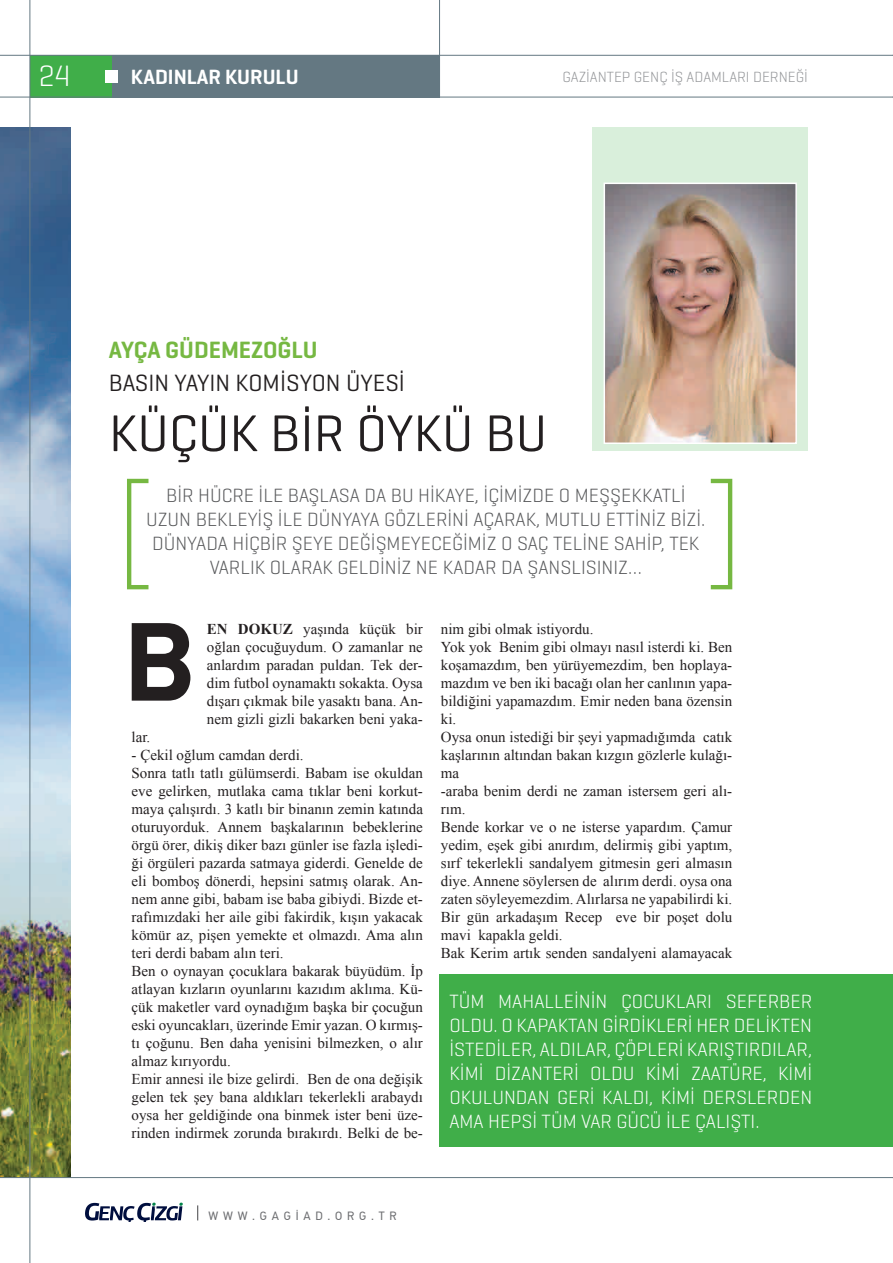
<style>
.page{position:relative;width:893px;height:1263px;background:#fff}
.page>*{position:absolute;margin:0;border:0;box-sizing:border-box;transform-origin:0 0}
.t1{font:700 112.5px "PF Din Display Pro";color:#231f20}
.t2{font:52.5px "Geogrotesque";color:#231f20}
.t3{font:300 30px "Geogrotesque";color:#fff}
.t4{font:24px "Geogrotesque";color:#231f20}
.t5{font:600 24px "Geogrotesque";color:#76b842}
.t6{font:600 21px "Geogrotesque";color:#fff}
.t7{font:300 19.5px "Geogrotesque";color:#fff}
.t8{font:300 19.5px "Geogrotesque";color:#57585a}
.t9{font:15px/18px "Times New Roman";color:#231f20}
.t10{font:300 15px "Geogrotesque";color:#939598}
.t11{font:700 15px "Times New Roman";color:#231f20}
.t12{font:12px "PF Din Text Pro";letter-spacing:.4em;color:#6c6d70}
.s1{font-weight:700}
</style>
<div class="page">
<img style="left:0;top:128px;width:71px;height:1049px">
<svg style="left:85px;top:1202px;width:98px;height:20px"></svg>
<svg style="left:197px;top:1205px;width:1px;height:15px"></svg>
<hr style="left:0;top:1177px;width:893px;height:1px;background:#647882">
<div style="left:111px;top:55px;width:329px;height:42px;background:#647882"></div>
<div style="left:30px;top:55px;width:81px;height:42px;background:#40ae49"></div>
<div style="left:105px;top:70px;width:13px;height:13px;background:#fff"></div>
<hr style="left:0;top:55px;width:893px;height:1px;background:#647882">
<hr style="left:30px;top:0;width:1px;height:1263px;background:#647882">
<hr style="left:439px;top:0;width:1px;height:97px;background:#647882">
<hr style="left:0;top:97px;width:893px;height:1px;background:#647882">
<div style="left:127px;top:479px;width:24px;height:110px;border:4px solid #76b842"></div>
<div style="left:709px;top:479px;width:23px;height:110px;border:4px solid #76b842"></div>
<div style="left:593px;top:127px;width:215px;height:324px;background:linear-gradient(to right,#d9efdb,#d9efdb)"></div>
<img style="left:607px;top:186px;width:187px;height:255px">
<div style="left:604px;top:183px;width:193px;height:261px;border:2px solid #fff"></div>
<div style="left:440px;top:974px;width:453px;height:173px;background:#40ae49"></div>
<h3 class="t3" style="left:38px;top:57px;width:34px">24</h3>
<h3 class="t6" style="left:131px;top:64px;width:169px">KADINLAR KURULU</h3>
<p class="t10" style="left:562px;top:67px;width:247px">GAZİANTEP GENÇ İŞ ADAMLARI DERNEĞİ</p>
<h3 class="t5" style="left:109px;top:335px;width:210px">AYÇA GÜDEMEZOĞLU</h3>
<h3 class="t4" style="left:109px;top:368px;width:298px">BASIN YAYIN KOMİSYON ÜYESİ</h3>
<h2 class="t2" style="left:109px;top:400px;width:440px">KÜÇÜK BİR ÖYKÜ BU</h2>
<h3 class="t8" style="left:166px;top:483px;width:133px">BIR HÜCRE ILE BAŞLA</h3>
<h3 class="t8" style="left:339px;top:483px;width:155px">SA DA BU HIKAYE, IÇIMIZDE</h3>
<h3 class="t8" style="left:559px;top:483px;width:28px">O MEŞŞE</h3>
<h3 class="t8" style="left:631px;top:483px;width:30px">KKATLI</h3>
<h3 class="t8" style="left:146px;top:507px;width:270px">UZUN BEKLEYIŞ ILE DÜNYAYA GÖZLERINI</h3>
<h3 class="t8" style="left:473px;top:507px;width:12px">AÇARA</h3>
<h3 class="t8" style="left:526px;top:507px;width:90px">K, MUTLU ETTINIZ</h3>
<h3 class="t8" style="left:670px;top:507px;width:36px">BIZI .</h3>
<h3 class="t8" style="left:152px;top:531px;width:56px">DÜNYADA</h3>
<h3 class="t8" style="left:233px;top:531px;width:21px">HIÇBIR</h3>
<h3 class="t8" style="left:292px;top:531px;width:57px">ŞEYEDEĞIŞME</h3>
<h3 class="t8" style="left:411px;top:531px;width:41px">YECEĞIMIZ</h3>
<h3 class="t8" style="left:501px;top:531px;width:63px">O SAÇ TELINE</h3>
<h3 class="t8" style="left:614px;top:531px;width:87px">SAHIP, TE K</h3>
<h3 class="t8" style="left:210px;top:555px;width:19px">VARLI</h3>
<h3 class="t8" style="left:255px;top:555px;width:38px">K OLARA</h3>
<h3 class="t8" style="left:323px;top:555px;width:25px">K GELDINIZ</h3>
<h3 class="t8" style="left:416px;top:555px;width:49px">NE KADAR</h3>
<h3 class="t8" style="left:501px;top:555px;width:142px">DA ŞANSLISINIZ…</h3>
<h1 class="t1" style="left:125px;top:594px;width:72px">B</h1>
<p class="t9" style="left:207px;top:619px;width:218px;text-align:justify;text-indent:65px"><span class="s1">UZ</span> yaşında küçük bir oğlan çocuğuydum. O zamanlar ne anlardım paradan puldan. Tek der&shy;dim futbol oynamaktı sokakta. Oysa dışarı çıkmak bile yasaktı bana. An&shy;nem gizli gizli bakarken beni yaka-</p>
<p class="t11" style="left:207px;top:618px;width:44px">EN DOK</p>
<p class="t9" style="left:132px;top:727px;width:20px">lar.</p>
<p class="t9" style="left:132px;top:745px;width:293px">- Çekil oğlum camdan derdi.<br>Sonra tatlı tatlı gülümserdi. Babam ise okuldan eve gelirken, mutlaka cama tıklar beni korkut&shy;maya çalışırdı. 3 katlı bir binanın zemin katında oturuyorduk. Annem başkalarının bebeklerine örgü örer, dikiş diker bazı günler ise fazla işledi&shy;ği örgüleri pazarda satmaya giderdi. Genelde de eli bomboş dönerdi, hepsini satmış olarak. An&shy;nem anne gibi, babam ise baba gibiydi. Bizde et&shy;rafımızdaki her aile gibi fakirdik, kışın yakacak kömür az, pişen yemekte et olmazdı. Ama alın teri derdi babam alın teri.<br>Ben o oynayan çocuklara bakarak büyüdüm. İp atlayan kızların oyunlarını kazıdım aklıma. Kü&shy;çük maketler vard oynadığım başka bir çocuğun eski oyuncakları, üzerinde Emir yazan. O kırmış&shy;tı çoğunu. Ben daha yenisini bilmezken, o alır almaz kırıyordu.<br>Emir annesi ile bize gelirdi. Ben de ona değişik gelen tek şey bana aldıkları tekerlekli arabaydı oysa her geldiğinde ona binmek ister beni üze&shy;rinden indirmek zorunda bırakırdı. Belki de be-</p>
<p class="t9" style="left:441px;top:619px;width:293px">nim gibi olmak istiyordu.<br>Yok yok Benim gibi olmayı nasıl isterdi ki. Ben koşamazdım, ben yürüyemezdim, ben hoplaya&shy;mazdım ve ben iki bacağı olan her canlının yapa&shy;bildiğini yapamazdım. Emir neden bana özensin ki.<br>Oysa onun istediği bir şeyi yapmadığımda catık kaşlarının altından bakan kızgın gözlerle kulağı&shy;ma<br>-araba benim derdi ne zaman istersem geri alı&shy;rım.<br>Bende korkar ve o ne isterse yapardım. Çamur yedim, eşek gibi anırdım, delirmiş gibi yaptım, sırf tekerlekli sandalyem gitmesin geri almasın diye. Annene söylersen de alırım derdi. oysa ona zaten söyleyemezdim. Alırlarsa ne yapabilirdi ki.<br>Bir gün arkadaşım Recep eve bir poşet dolu mavi kapakla geldi.<br>Bak Kerim artık senden sandalyeni alamayacak</p>
<h3 class="t7" style="left:449px;top:989px;width:95px">TÜM MAHALLEININ</h3>
<h3 class="t7" style="left:621px;top:989px;width:65px">ÇOCUKLARI</h3>
<h3 class="t7" style="left:726px;top:989px;width:43px">SEFERBER</h3>
<h3 class="t7" style="left:449px;top:1013px;width:130px">OLD U. O KAPAKTAN</h3>
<h3 class="t7" style="left:602px;top:1013px;width:10px">GIRDI</h3>
<h3 class="t7" style="left:646px;top:1013px;width:20px">KLERI</h3>
<h3 class="t7" style="left:696px;top:1013px;width:47px">HER DELI</h3>
<h3 class="t7" style="left:770px;top:1013px;width:22px">KTEN</h3>
<h3 class="t7" style="left:449px;top:1037px;width:27px">ISTEDILER</h3>
<h3 class="t7" style="left:532px;top:1037px;width:18px">, ALDILAR</h3>
<h3 class="t7" style="left:607px;top:1037px;width:40px">, ÇÖPLERI</h3>
<h3 class="t7" style="left:687px;top:1037px;width:21px">KARIŞTIRDILAR</h3>
<h3 class="t7" style="left:808px;top:1037px;width:6px">,</h3>
<h3 class="t7" style="left:449px;top:1061px;width:19px">KIMI</h3>
<h3 class="t7" style="left:495px;top:1061px;width:10px">DIZANTERI</h3>
<h3 class="t7" style="left:590px;top:1061px;width:74px">OLDU KIMI</h3>
<h3 class="t7" style="left:691px;top:1061px;width:11px">ZAAT</h3>
<h3 class="t7" style="left:729px;top:1061px;width:67px">ÜRE, KIMI</h3>
<h3 class="t7" style="left:449px;top:1085px;width:67px">OKULUNDAN</h3>
<h3 class="t7" style="left:557px;top:1085px;width:10px">GERI</h3>
<h3 class="t7" style="left:602px;top:1085px;width:21px">KALDI</h3>
<h3 class="t7" style="left:649px;top:1085px;width:30px">, KIMI</h3>
<h3 class="t7" style="left:703px;top:1085px;width:56px">DERSLERDEN</h3>
<h3 class="t7" style="left:449px;top:1109px;width:13px">AMA</h3>
<h3 class="t7" style="left:488px;top:1109px;width:217px">HEPSI TÜM VAR GÜCÜ ILE ÇALIŞTI</h3>
<h3 class="t7" style="left:755px;top:1109px;width:6px">.</h3>
<p class="t12" style="left:209px;top:1209px;width:190px">WWW.GAGİAD.ORG.TR</p>
</div>
